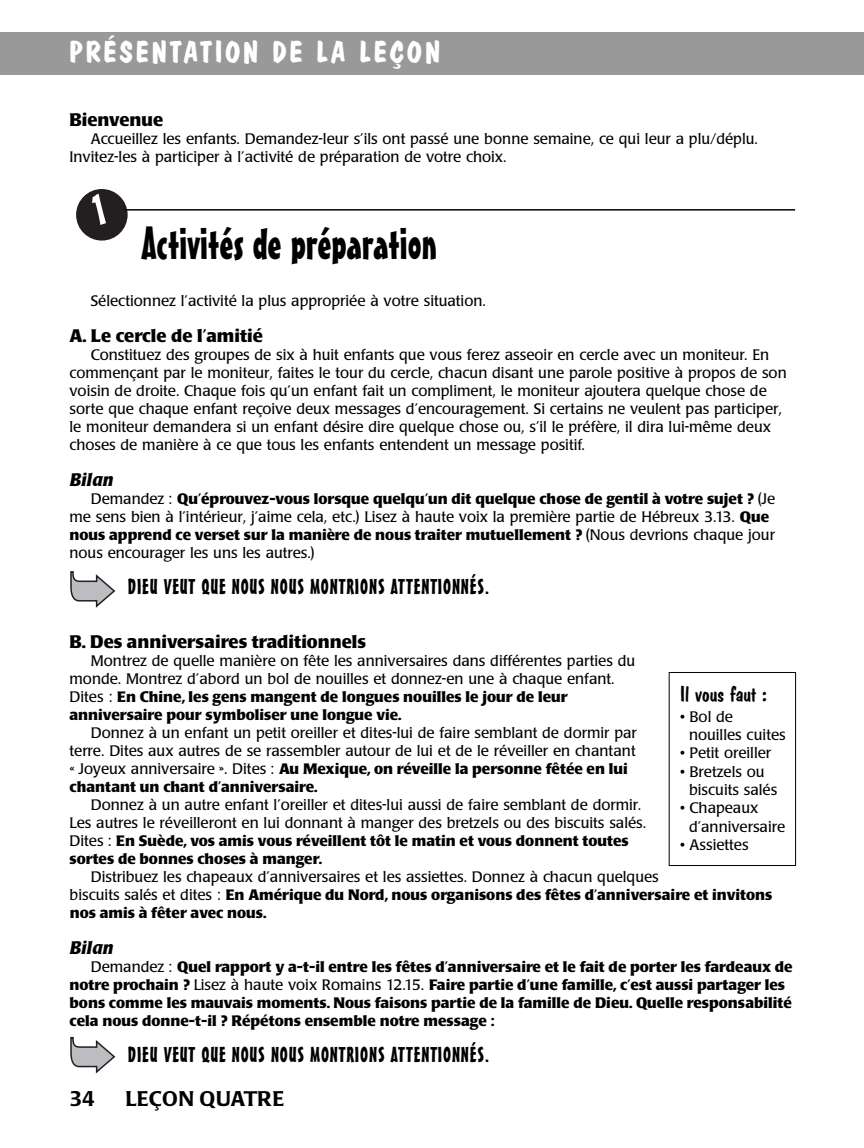
<style>
.page{position:relative;width:864px;height:1148px;background:#fff}
.page>*{position:absolute;margin:0;border:0;box-sizing:border-box;transform-origin:0 0}
.t1{font:45px "Mister Earl BT";color:#000}
.t2{font:700 30px "Dom Casual D";letter-spacing:.095em;color:#fff}
.t3{font:21px "Mister Earl BT";letter-spacing:.04em;color:#000}
.t4{font:500 21px "Poppl Laudatio";color:#000}
.t5{font:21px "Dom Casual D";color:#000;scale:1.05 1}
.t6{font:700 18px "Poppl Laudatio";color:#000}
.t7{font:italic 700 18px "Poppl Laudatio";color:#000}
.t8{font:15px/18px "Poppl Laudatio";color:#000}
.t9{font:700 15px/18px "Poppl Laudatio";color:#000}
.s1{font-weight:700}
.s2{font-weight:400}
</style>
<div class="page">
<hr style="left:125px;top:209px;width:670px;height:1px;background:#000">
<div style="left:0;top:32px;width:864px;height:42px;background:#999"></div>
<div style="left:669px;top:672px;width:127px;height:194px;border:1px solid #000"></div>
<svg style="left:70px;top:571px;width:45px;height:37px"></svg>
<svg style="left:70px;top:1036px;width:45px;height:37px"></svg>
<svg style="left:76px;top:189px;width:52px;height:51px"></svg>
<h2 class="t2" style="left:70px;top:34px;width:372px">PRÉSENTATION DE LA LEÇON</h2>
<p class="t6" style="left:70px;top:113px;width:95px">Bienvenue</p>
<p class="t8" style="left:70px;top:131px;width:690px;text-indent:21px">Accueillez les enfants. Demandez-leur s’ils ont passé une bonne semaine, ce qui leur a plu/déplu.<br>Invitez-les à participer à l’activité de préparation de votre choix.</p>
<h1 class="t1" style="left:142px;top:226px;width:297px">Activités de préparation</h1>
<p class="t8" style="left:91px;top:293px;width:397px">Sélectionnez l’activité la plus appropriée à votre situation.</p>
<p class="t6" style="left:70px;top:329px;width:195px">A. Le cercle de l’amitié</p>
<p class="t8" style="left:70px;top:347px;width:719px;text-indent:21px">Constituez des groupes de six à huit enfants que vous ferez asseoir en cercle avec un moniteur. En commençant par le moniteur, faites le tour du cercle, chacun disant une parole positive à propos de son voisin de droite. Chaque fois qu’un enfant fait un compliment, le moniteur ajoutera quelque chose de sorte que chaque enfant reçoive deux messages d’encouragement. Si certains ne veulent pas participer, le moniteur demandera si un enfant désire dire quelque chose ou, s’il le préfère, il dira lui-même deux choses de manière à ce que tous les enfants entendent un message positif.</p>
<p class="t7" style="left:70px;top:473px;width:46px">Bilan</p>
<p class="t8" style="left:70px;top:491px;width:707px;text-indent:21px">Demandez : <span class="s1">Qu’éprouvez-vous lorsque quelqu’un dit quelque chose de gentil à votre sujet ?</span> (Je me sens bien à l’intérieur, j’aime cela, etc.) Lisez à haute voix la première partie de Hébreux 3.13. <span class="s1">Que nous apprend ce verset sur la manière de nous traiter mutuellement ?</span> (Nous devrions chaque jour nous encourager les uns les autres.)</p>
<h3 class="t3" style="left:128px;top:579px;width:363px">DIEU VEUT QUE NOUS NOUS MONTRIONS ATTENTIONNÉS.</h3>
<p class="t6" style="left:70px;top:635px;width:298px">B. Des anniversaires traditionnels</p>
<p class="t8" style="left:70px;top:653px;width:567px;text-indent:21px">Montrez de quelle manière on fête les anniversaires dans différentes parties du monde. Montrez d’abord un bol de nouilles et donnez-en une à chaque enfant.<br>Dites : <span class="s1">En Chine, les gens mangent de longues nouilles le jour de leur anniversaire pour symboliser une longue vie.</span></p>
<p class="t8" style="left:70px;top:725px;width:569px;text-indent:21px">Donnez à un enfant un petit oreiller et dites-lui de faire semblant de dormir par terre. Dites aux autres de se rassembler autour de lui et de le réveiller en chantant « Joyeux anniversaire ». Dites : <span class="s1">Au Mexique, on réveille la personne fêtée en lui chantant un chant d’anniversaire.</span></p>
<p class="t8" style="left:70px;top:797px;width:578px;text-indent:21px">Donnez à un autre enfant l’oreiller et dites-lui aussi de faire semblant de dormir.<br>Les autres le réveilleront en lui donnant à manger des bretzels ou des biscuits salés.<br>Dites : <span class="s1">En Suède, vos amis vous réveillent tôt le matin et vous donnent toutes sortes de bonnes choses à manger.</span></p>
<p class="t8" style="left:70px;top:869px;width:704px;text-indent:21px">Distribuez les chapeaux d’anniversaires et les assiettes. Donnez à chacun quelques<br>biscuits salés et dites : <span class="s1">En Amérique du Nord, nous organisons des fêtes d’anniversaire et invitons nos amis à fêter avec nous.</span></p>
<p class="t7" style="left:70px;top:941px;width:46px">Bilan</p>
<p class="t9" style="left:70px;top:959px;width:725px;text-indent:21px"><span class="s2">Demandez :</span> Quel rapport y a-t-il entre les fêtes d’anniversaire et le fait de porter les fardeaux de notre prochain ? <span class="s2">Lisez à haute voix Romains 12.15.</span> Faire partie d’une famille, c’est aussi partager les bons comme les mauvais moments. Nous faisons partie de la famille de Dieu. Quelle responsabilité cela nous donne-t-il ? Répétons ensemble notre message :</p>
<h3 class="t3" style="left:128px;top:1047px;width:363px">DIEU VEUT QUE NOUS NOUS MONTRIONS ATTENTIONNÉS.</h3>
<h3 class="t5" style="left:680px;top:681px;width:84px">Il vous faut :</h3>
<p class="t8" style="left:689px;top:708px;width:98px;text-indent:-9px">• Bol de nouilles cuites</p>
<p class="t8" style="left:680px;top:745px;width:93px">• Petit oreiller</p>
<p class="t8" style="left:689px;top:764px;width:90px;text-indent:-9px">• Bretzels ou biscuits salés</p>
<p class="t8" style="left:689px;top:800px;width:98px;text-indent:-9px">• Chapeaux d’anniversaire</p>
<p class="t8" style="left:680px;top:837px;width:70px">• Assiettes</p>
<h3 class="t4" style="left:70px;top:1090px;width:27px">34</h3>
<h3 class="t4" style="left:126px;top:1090px;width:160px">LEÇON QUATRE</h3>
</div>
